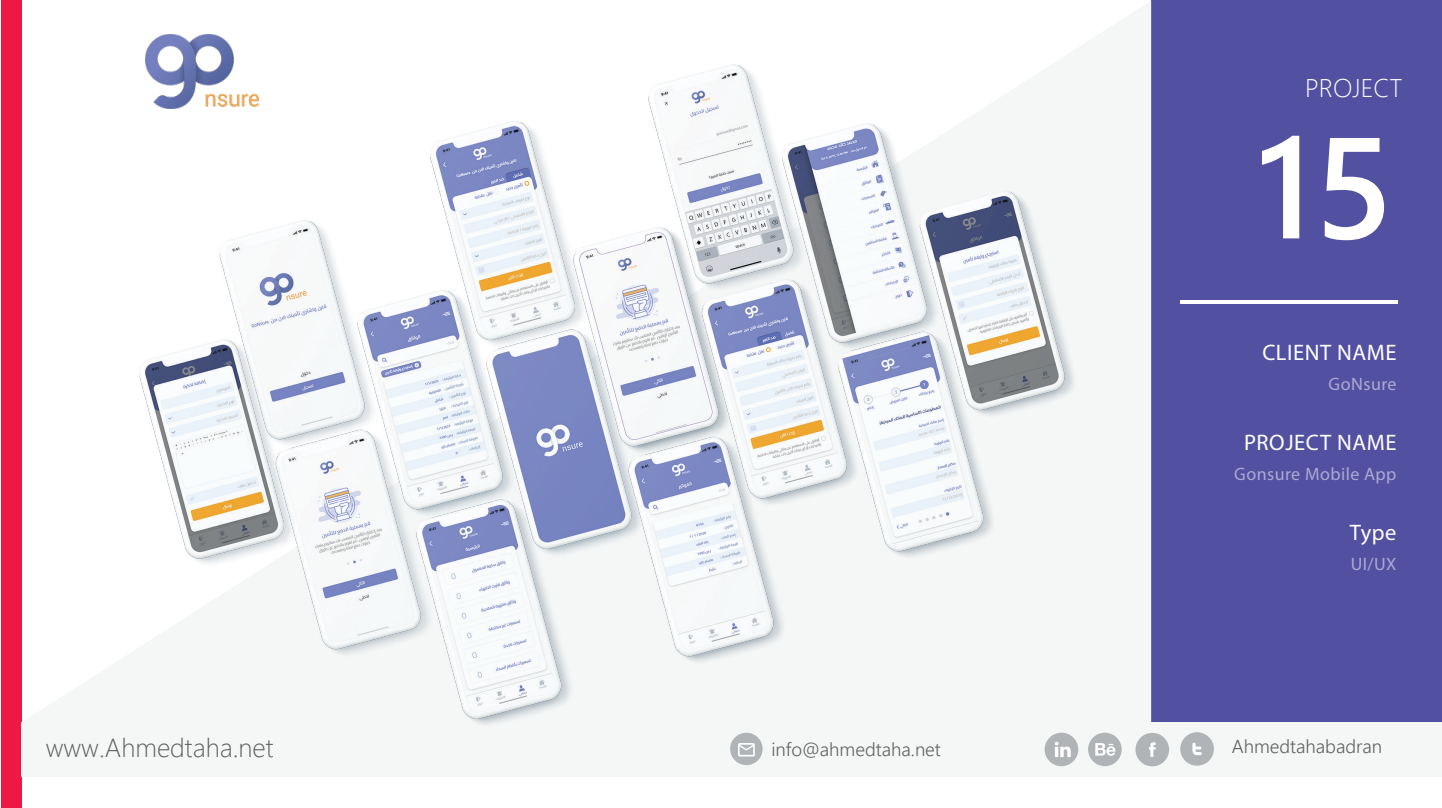
<style>
.page{position:relative;width:1442px;height:808px;background:#fff}
.page>*{position:absolute;margin:0;border:0;box-sizing:border-box;transform-origin:0 0}
.t1{font:600 143.4px "Segoe UI";color:#fff}
.t2{font:300 26.25px "Segoe UI";color:#606160}
.t3{font:300 25.5px "Segoe UI";color:#fff}
.t4{font:22.5px "Myriad Pro";letter-spacing:.025em;color:#fff}
.t5{font:300 18.75px "Segoe UI";color:#626363}
.t6{font:18px "Myriad Pro";letter-spacing:.025em;color:#aca9d3}
</style>
<div class="page">
<div style="left:1151px;top:1px;width:290px;height:721px;background:#5250a1"></div>
<div style="left:2px;top:1px;width:20px;height:807px;background:#ed1844"></div>
<div style="left:22px;top:722px;width:1420px;height:54px;background:#f5f7f7"></div>
<div style="left:1088px;top:732px;width:33px;height:34px;background:#b1b4b6;border-radius:50%"></div>
<svg style="left:1095px;top:743px;width:20px;height:13px"></svg>
<div style="left:1135px;top:733px;width:34px;height:33px;background:#b1b4b6;border-radius:50%"></div>
<div style="left:1180px;top:732px;width:33px;height:33px;background:#b1b4b6;border-radius:50%"></div>
<div style="left:730px;top:733px;width:32px;height:32px;background:#b1b4b6;border-radius:50%"></div>
<svg style="left:738px;top:743px;width:17px;height:13px"></svg>
<div style="left:1044px;top:732px;width:34px;height:34px;background:#b1b4b6;border-radius:50%"></div>
<svg style="left:1054px;top:742px;width:16px;height:15px"></svg>
<svg style="left:1149px;top:742px;width:6px;height:15px"></svg>
<svg style="left:1192px;top:742px;width:9px;height:13px"></svg>
<hr style="left:1180px;top:300px;width:217px;height:4px;background:#fff">
<img style="left:146px;top:35px;width:88px;height:30px">
<img style="left:139px;top:65px;width:938px;height:660px">
<h3 class="t3" style="left:1305px;top:64px;width:99px">PROJECT</h3>
<h1 class="t1" style="left:1256px;top:52px;width:139px">15</h1>
<p class="t4" style="left:1262px;top:338px;width:136px">CLIENT NAME</p>
<p class="t6" style="left:1328px;top:372px;width:69px">GoNsure</p>
<p class="t4" style="left:1244px;top:428px;width:154px">PROJECT NAME</p>
<p class="t6" style="left:1234px;top:462px;width:164px">Gonsure Mobile App</p>
<p class="t4" style="left:1349px;top:518px;width:48px">Type</p>
<p class="t6" style="left:1350px;top:552px;width:47px">UI/UX</p>
<h2 class="t2" style="left:46px;top:722px;width:229px">www.Ahmedtaha.net</h2>
<p class="t5" style="left:771px;top:732px;width:171px">info@ahmedtaha.net</p>
<p class="t5" style="left:1231px;top:729px;width:152px">Ahmedtahabadran</p>
</div>
